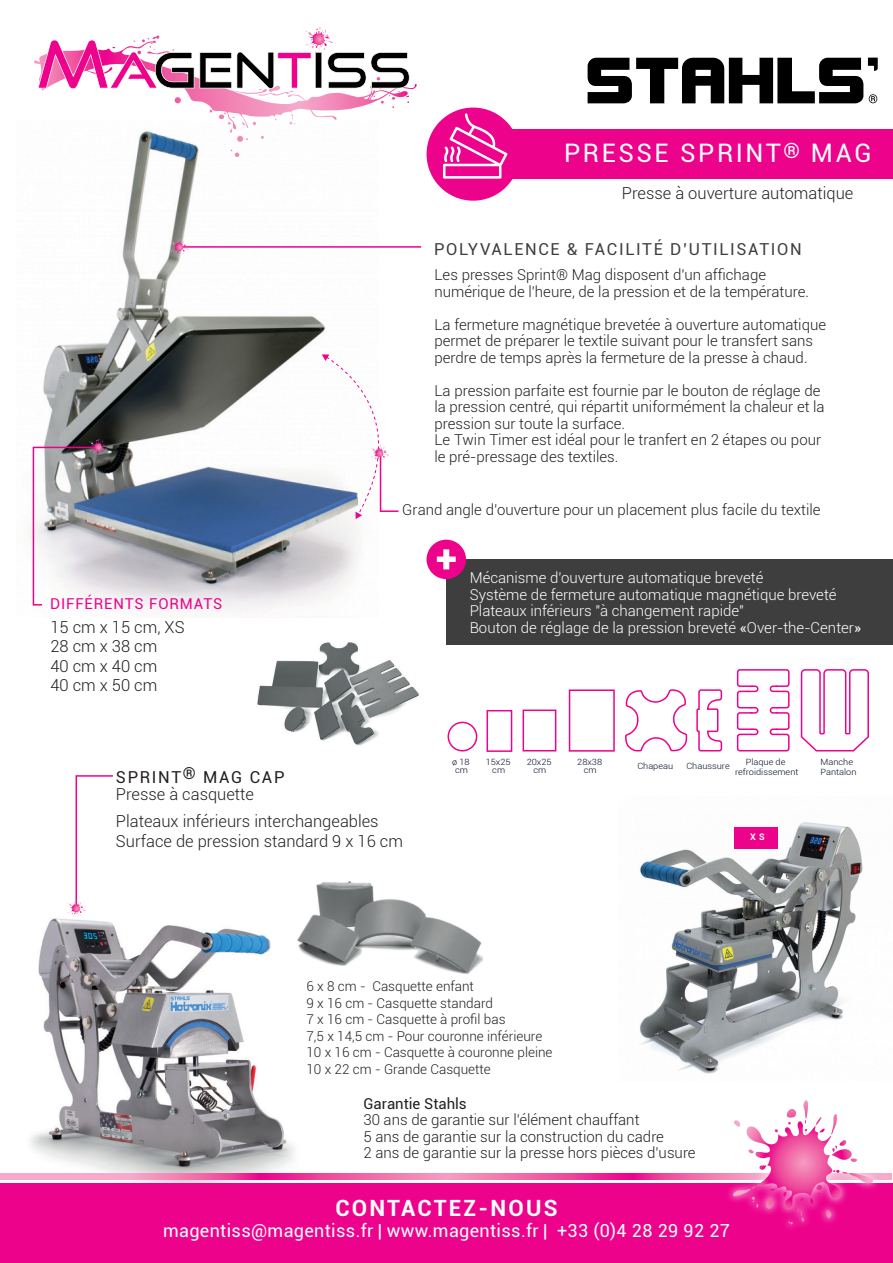
<style>
.page{position:relative;width:893px;height:1263px;background:#fff}
.page>*{position:absolute;margin:0;border:0;box-sizing:border-box;transform-origin:0 0}
.t1{font:25.5px "Roboto";letter-spacing:.1em;color:#fff}
.t2{font:700 22.35px "Roboto";letter-spacing:.1em;color:#fff}
.t3{font:18px "Roboto";letter-spacing:.02em;color:#fff}
.t4{font:300 16.5px/19.5px "Roboto";color:#231f20;text-align:justify}
.t5{font:16.5px "Roboto";letter-spacing:.1em;color:#3e3e3f}
.t6{font:16.5px "Roboto";letter-spacing:.1em;color:#231f20}
.t7{font:300 15px/16.5px "Roboto";color:#231f20}
.t8{font:300 15px/16.5px "Roboto";color:#fff}
.t9{font:15px "Roboto";letter-spacing:.06em;color:#ed028c}
.t10{font:15px "Roboto";color:#231f20}
.t11{font:300 13.5px/16.5px "Roboto";color:#231f20}
.t12{font:700 9px "Roboto";color:#fff}
.t13{font:300 8.55px/8.6px "Roboto";color:#000d27;text-align:center;scale:1.07 1}
.s1{font-weight:400}
</style>
<div class="page">
<img style="left:640px;top:822px;width:223px;height:236px">
<div style="left:446px;top:559px;width:447px;height:86px;background:#3e3e3f"></div>
<img style="left:28px;top:130px;width:332px;height:488px">
<div style="left:496px;top:129px;width:397px;height:50px;background:#ed028c"></div>
<div style="left:427px;top:108px;width:93px;height:93px;background:#ed028c;border-radius:50%"></div>
<svg style="left:32px;top:439px;width:72px;height:167px"></svg>
<hr style="left:180px;top:246px;width:241px;height:2px;background:#ed028c">
<svg style="left:171px;top:239px;width:14px;height:14px"></svg>
<div style="left:427px;top:540px;width:39px;height:39px;background:#ed028c;border-radius:50%"></div>
<svg style="left:437px;top:549px;width:19px;height:20px"></svg>
<svg style="left:443px;top:113px;width:65px;height:66px"></svg>
<img style="left:16px;top:903px;width:290px;height:280px">
<svg style="left:322px;top:354px;width:77px;height:165px"></svg>
<div style="left:734px;top:827px;width:44px;height:21px;background:#ed028c"></div>
<svg style="left:68px;top:775px;width:46px;height:139px"></svg>
<img style="left:296px;top:881px;width:187px;height:94px">
<svg style="left:588px;top:58px;width:290px;height:45px"></svg>
<div style="left:448px;top:722px;width:29px;height:29px;border:2px solid #ed028c;border-radius:50%"></div>
<div style="left:487px;top:710px;width:25px;height:42px;border:2px solid #ed028c"></div>
<div style="left:523px;top:709px;width:33px;height:42px;border:2px solid #ed028c"></div>
<div style="left:569px;top:689px;width:46px;height:63px;border:2px solid #ed028c"></div>
<svg style="left:696px;top:689px;width:27px;height:63px"></svg>
<svg style="left:736px;top:669px;width:54px;height:83px"></svg>
<svg style="left:800px;top:669px;width:69px;height:83px"></svg>
<svg style="left:625px;top:689px;width:63px;height:63px"></svg>
<img style="left:257px;top:642px;width:162px;height:104px">
<svg style="left:34px;top:27px;width:376px;height:103px"></svg>
<div style="left:0;top:1183px;width:893px;height:80px;background:#ed028c"></div>
<svg style="left:0;top:1174px;width:678px;height:5px;background:#f068ac"></svg>
<img style="left:678px;top:1045px;width:214px;height:184px">
<svg style="left:734px;top:1100px;width:109px;height:111px"></svg>
<h1 class="t1" style="left:564px;top:135px;width:309px">PRESSE SPRINT<sup>®</sup> MAG</h1>
<p class="t4" style="left:622px;top:183px;width:233px">Presse à ouverture automatique</p>
<p class="t5" style="left:434px;top:237px;width:369px">POLYVALENCE &amp; FACILITÉ D’UTILISATION</p>
<p class="t7" style="left:434px;top:266px;width:376px">Les presses Sprint® Mag disposent d'un affichage numérique de l'heure, de la pression et de la température.</p>
<p class="t7" style="left:434px;top:316px;width:393px">La fermeture magnétique brevetée à ouverture automatique permet de préparer le textile suivant pour le transfert sans perdre de temps après la fermeture de la presse à chaud.</p>
<p class="t7" style="left:434px;top:382px;width:392px">La pression parfaite est fournie par le bouton de réglage de la pression centré, qui répartit uniformément la chaleur et la pression sur toute la surface.<br>Le Twin Timer est idéal pour le tranfert en 2 étapes ou pour le pré-pressage des textiles.</p>
<p class="t7" style="left:402px;top:501px;width:420px">Grand angle d’ouverture pour un placement plus facile du textile</p>
<p class="t8" style="left:470px;top:569px;width:368px">Mécanisme d'ouverture automatique breveté<br>Système de fermeture automatique magnétique breveté<br>Plateaux inférieurs "à changement rapide"</p>
<p class="t9" style="left:50px;top:593px;width:174px">DIFFÉRENTS FORMATS</p>
<p class="t4" style="left:50px;top:616px;width:136px">15 cm x 15 cm, XS</p>
<p class="t8" style="left:470px;top:618px;width:393px">Bouton de réglage de la pression breveté <span class="s1">«</span>Over-the-Center<span class="s1">»</span></p>
<p class="t4" style="left:50px;top:636px;width:108px">28 cm x 38 cm 40 cm x 40 cm 40 cm x 50 cm</p>
<p class="t6" style="left:116px;top:766px;width:170px">SPRINT® MAG CAP</p>
<p class="t4" style="left:116px;top:780px;width:264px;line-height:27.5px">Presse à casquette<br>Plateaux inférieurs interchangeables</p>
<p class="t4" style="left:116px;top:831px;width:288px">Surface de pression standard 9 x 16 cm</p>
<p class="t13" style="left:452px;top:757px;width:18px">ø 18 cm</p>
<p class="t13" style="left:486px;top:757px;width:25px">15x25 cm</p>
<p class="t13" style="left:527px;top:757px;width:25px">20x25 cm</p>
<p class="t13" style="left:577px;top:757px;width:25px">28x38 cm</p>
<p class="t13" style="left:637px;top:761px;width:35px">Chapeau</p>
<p class="t13" style="left:686px;top:761px;width:42px">Chaussure</p>
<p class="t13" style="left:735px;top:756px;width:61px;line-height:10.4px">Plaque de refroidissement</p>
<p class="t13" style="left:820px;top:756px;width:35px;line-height:10.4px;text-align:left">Manche<br>Pantalon</p>
<p class="t12" style="left:750px;top:831px;width:16px">X S</p>
<p class="t11" style="left:306px;top:978px;width:248px">6 x 8 cm - Casquette enfant<br>9 x 16 cm - Casquette standard<br>7 x 16 cm - Casquette à profil bas<br>7,5 x 14,5 cm - Pour couronne inférieure<br>10 x 16 cm - Casquette à couronne pleine<br>10 x 22 cm - Grande Casquette</p>
<p class="t10" style="left:363px;top:1093px;width:105px">Garantie Stahls</p>
<p class="t7" style="left:363px;top:1111px;width:334px">30 ans de garantie sur l'élément chauffant<br>5 ans de garantie sur la construction du cadre<br>2 ans de garantie sur la presse hors pièces d'usure</p>
<h2 class="t2" style="left:335px;top:1192px;width:224px">CONTACTEZ-NOUS</h2>
<p class="t3" style="left:163px;top:1218px;width:568px">magentiss@magentiss.fr | www.magentiss.fr | +33 (0)4 28 29 92 27</p>
</div>
